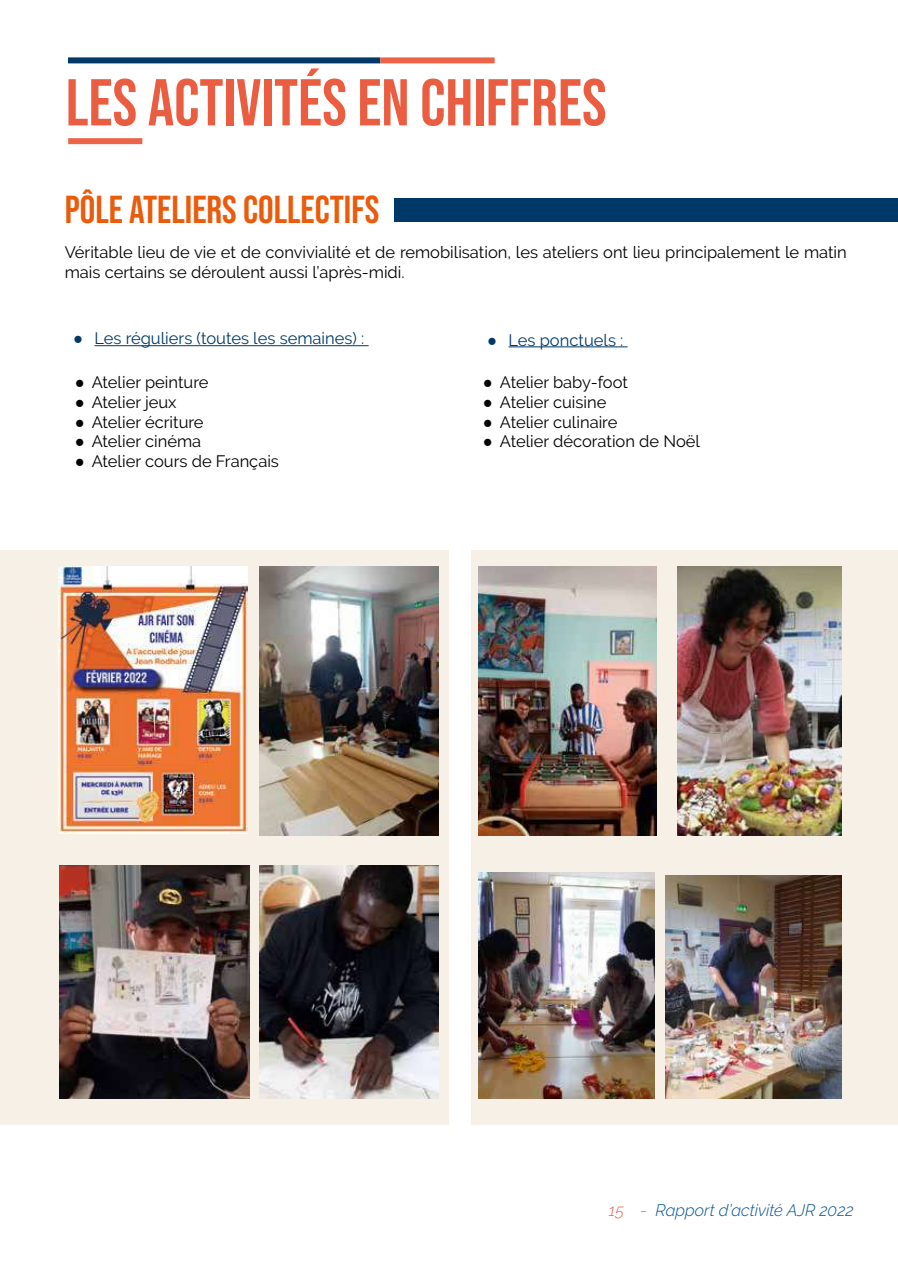
<style>
.page{position:relative;width:898px;height:1263px;background:#fff}
.page>*{position:absolute;margin:0;border:0;box-sizing:border-box;transform-origin:0 0}
.t1{font:66px "Bebas Neue";color:#eb5d41}
.t2{font:39px "Bebas Neue";color:#ea5b0b}
.t3{font:16.5px/19.8px "Raleway";color:#000}
.t4{font:16.5px "Raleway";color:#003968}
.t5{font:italic 300 16.5px "Raleway";color:#035292}
.s1{font-family:"Times New Roman"}
.s2{color:#ea6649}
</style>
<div class="page">
<div style="left:394px;top:199px;width:503px;height:23px;background:#003968"></div>
<div style="left:0;top:550px;width:449px;height:575px;background:#f7f0e6"></div>
<hr style="left:94px;top:345px;width:274px;height:1px;background:#003968">
<div style="left:68px;top:57px;width:312px;height:6px;background:#003968"></div>
<div style="left:380px;top:57px;width:114px;height:6px;background:#ea6548"></div>
<div style="left:68px;top:138px;width:74px;height:6px;background:#ea6548"></div>
<hr style="left:508px;top:346px;width:119px;height:1px;background:#003968">
<img style="left:259px;top:865px;width:179px;height:233px">
<img style="left:58px;top:566px;width:190px;height:268px">
<img style="left:259px;top:566px;width:179px;height:269px">
<img style="left:60px;top:865px;width:189px;height:233px">
<div style="left:471px;top:550px;width:426px;height:575px;background:#f7f0e6"></div>
<img style="left:478px;top:566px;width:178px;height:269px">
<img style="left:677px;top:566px;width:164px;height:269px">
<img style="left:478px;top:872px;width:176px;height:226px">
<img style="left:665px;top:875px;width:176px;height:223px">
<h1 class="t1" style="left:66px;top:65px;width:542px">LES ACTIVITÉS EN CHIFFRES</h1>
<h2 class="t2" style="left:65px;top:188px;width:316px">PÔLE ATELIERS COLLECTIFS</h2>
<p class="t3" style="left:65px;top:242px;width:783px">Véritable lieu de vie et de convivialité et de remobilisation, les ateliers ont lieu principalement le matin mais certains se déroulent aussi l’après-midi.</p>
<p class="t4" style="left:73px;top:329px;width:292px"><span class="s1">●</span> Les réguliers (toutes les semaines) :</p>
<p class="t3" style="left:75px;top:372px;width:135px"><span class="s1">●</span> Atelier peinture</p>
<p class="t3" style="left:75px;top:392px;width:103px"><span class="s1">●</span> Atelier jeux</p>
<p class="t3" style="left:75px;top:412px;width:130px"><span class="s1">●</span> Atelier écriture</p>
<p class="t3" style="left:75px;top:432px;width:128px"><span class="s1">●</span> Atelier cinéma</p>
<p class="t3" style="left:75px;top:451px;width:206px"><span class="s1">●</span> Atelier cours de Français</p>
<p class="t4" style="left:487px;top:330px;width:137px"><span class="s1">●</span> Les ponctuels :</p>
<p class="t3" style="left:482px;top:372px;width:147px"><span class="s1">●</span> Atelier baby-foot</p>
<p class="t3" style="left:482px;top:392px;width:125px"><span class="s1">●</span> Atelier cuisine</p>
<p class="t3" style="left:482px;top:412px;width:136px"><span class="s1">●</span> Atelier culinaire</p>
<p class="t3" style="left:482px;top:432px;width:219px"><span class="s1">●</span> Atelier décoration de Noël</p>
<p class="t5" style="left:608px;top:1200px;width:246px"><span class="s2">15 -</span> Rapport d’activité AJR 2022</p>
</div>
